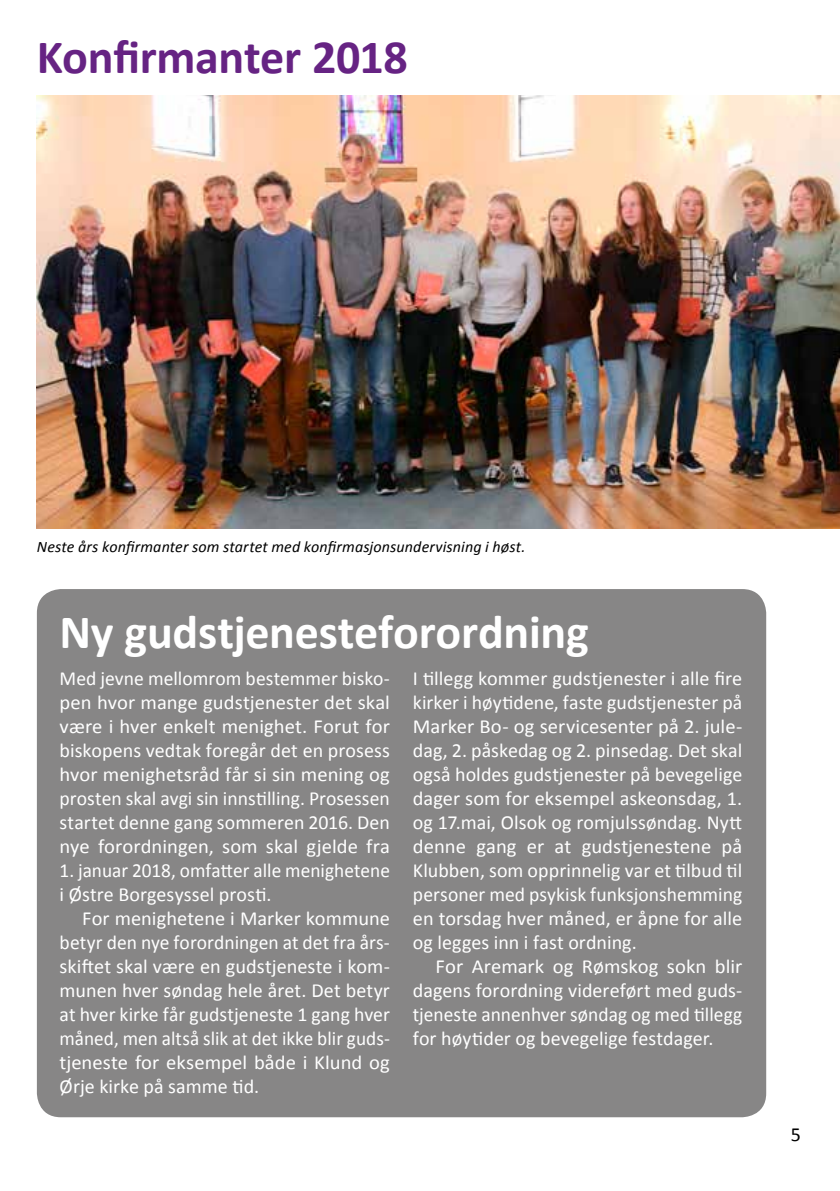
<style>
.page{position:relative;width:840px;height:1191px;background:#fff}
.page>*{position:absolute;margin:0;border:0;box-sizing:border-box;transform-origin:0 0}
.t1{font:700 48px "Calibri";letter-spacing:-.005em;color:#fff}
.t2{font:700 48px "Calibri";letter-spacing:-.005em;color:#662383}
.t3{font:20px/24px "Calibri";color:#fff;text-align:justify}
.t4{font:20px "Calibri";color:#000}
.t5{font:italic 16px "Calibri";letter-spacing:.01em;color:#000}
</style>
<div class="page">
<img style="left:37px;top:95px;width:802px;height:433px">
<div style="left:37px;top:589px;width:728px;height:528px;background:#878686;border-radius:24px"></div>
<h1 class="t2" style="left:37px;top:26px;width:372px">Konfirmanter 2018</h1>
<p class="t5" style="left:37px;top:535px;width:490px">Neste års konfirmanter som startet med konfirmasjonsundervisning i høst.</p>
<h1 class="t1" style="left:60px;top:601px;width:530px">Ny gudstjenesteforordning</h1>
<p class="t3" style="left:60px;top:666px;width:332px">Med jevne mellomrom bestemmer bisko&shy;pen hvor mange gudstjenester det skal være i hver enkelt menighet. Forut for biskopens vedtak foregår det en prosess hvor menighetsråd får si sin mening og prosten skal avgi sin innstilling. Prosessen startet denne gang sommeren 2016. Den nye forordningen, som skal gjelde fra</p>
<p class="t3" style="left:60px;top:858px;width:332px">1. januar 2018, omfatter alle menighetene i Østre Borgesyssel prosti.</p>
<p class="t3" style="left:60px;top:906px;width:332px;text-indent:23px">For menighetene i Marker kommune betyr den nye forordningen at det fra års&shy;skiftet skal være en gudstjeneste i kom&shy;munen hver søndag hele året. Det betyr at hver kirke får gudstjeneste 1 gang hver måned, men altså slik at det ikke blir guds&shy;tjeneste for eksempel både i Klund og Ørje kirke på samme tid.</p>
<p class="t3" style="left:412px;top:666px;width:331px">I tillegg kommer gudstjenester i alle fire kirker i høytidene, faste gudstjenester på Marker Bo- og servicesenter på 2. jule&shy;dag, 2. påskedag og 2. pinsedag. Det skal også holdes gudstjenester på bevegelige dager som for eksempel askeonsdag, 1. og 17.mai, Olsok og romjulssøndag. Nytt denne gang er at gudstjenestene på Klubben, som opprinnelig var et tilbud til personer med psykisk funksjonshemming en torsdag hver måned, er åpne for alle og legges inn i fast ordning.</p>
<p class="t3" style="left:412px;top:954px;width:331px;text-indent:23px">For Aremark og Rømskog sokn blir dagens forordning videreført med guds&shy;tjeneste annenhver søndag og med tillegg for høytider og bevegelige festdager.</p>
<p class="t4" style="left:790px;top:1122px;width:12px">5</p>
</div>
